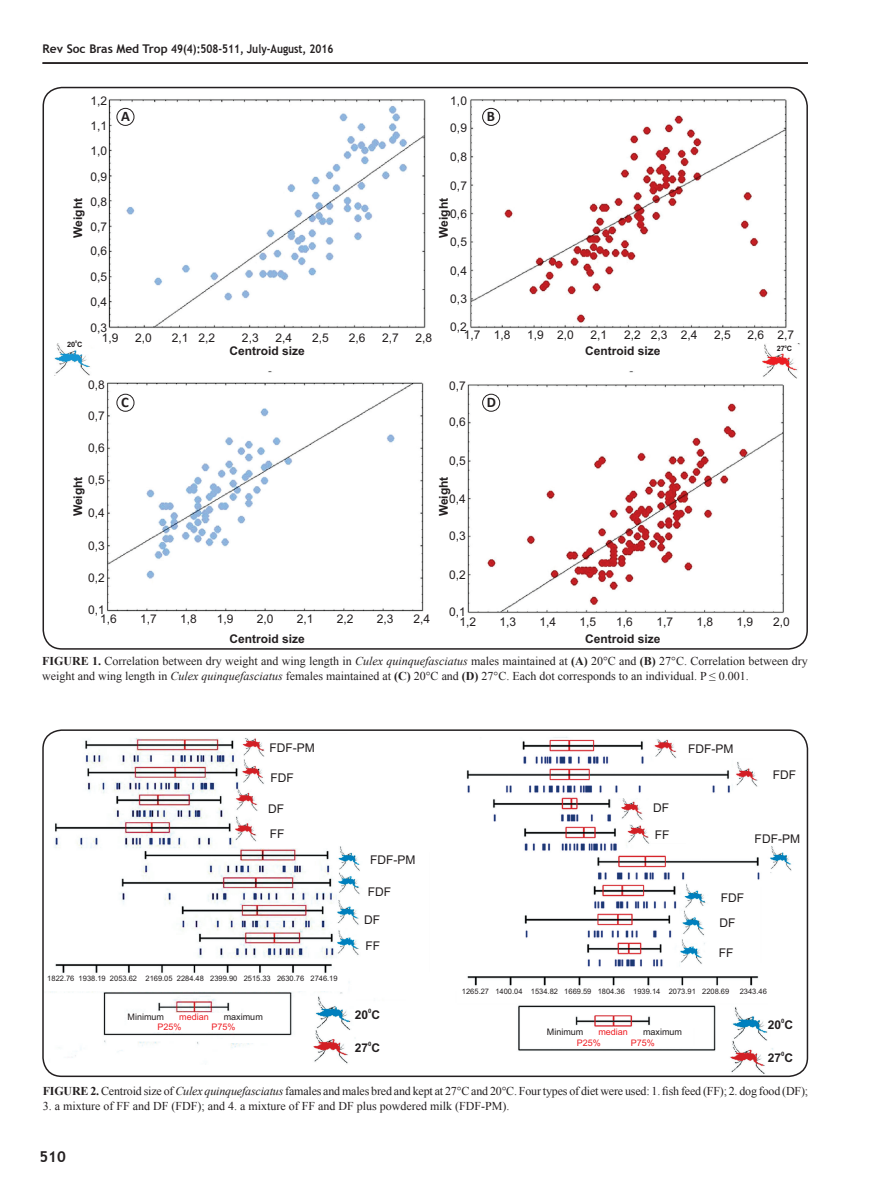
<style>
.page{position:relative;width:893px;height:1191px;background:#fff}
.page>*{position:absolute;margin:0;border:0;box-sizing:border-box;transform-origin:0 0}
.t1{font:700 15px "Trebuchet MS";color:#231f20}
.t2{font:700 14.55px "Calibri";color:#231f20}
.t3{font:12px/15px "Times New Roman";color:#231f20}
.t4{font:12px/25.2px "Arial";color:#231f20;text-align:justify}
.t5{font:700 12px "Arial";color:#231f20}
.t6{font:700 12px "Trebuchet MS";color:#231f20}
.t7{font:700 12px "Arial";color:#231f20}
.t8{font:9px "Arial";color:#231f20}
.t9{font:9px "Arial";color:#ee1d23}
.t10{font:7.5px "Arial";color:#231f20}
.t11{font:700 7.35px "Arial";color:#231f20}
.t12{font:7.35px "Arial";color:#231f20}
.t13{font:700 6px "Arial";color:#231f20}
.t14{font:700 3.75px "Arial";color:#231f20}
.s1{font-weight:700}
.s2{font-style:italic}
</style>
<div class="page">
<hr style="left:43px;top:62px;width:765px;height:2px;background:#231f20">
<img style="left:47px;top:88px;width:756px;height:560px">
<div style="left:117px;top:108px;width:17px;height:17px;background:#fff;border-radius:50%"></div>
<div style="left:117px;top:108px;width:17px;height:18px;border:1px solid #231f20;border-radius:50%"></div>
<div style="left:483px;top:108px;width:17px;height:17px;background:#fff;border-radius:50%"></div>
<div style="left:482px;top:108px;width:18px;height:18px;border:1px solid #231f20;border-radius:50%"></div>
<div style="left:117px;top:394px;width:17px;height:17px;background:#fff;border-radius:50%"></div>
<div style="left:117px;top:394px;width:17px;height:18px;border:1px solid #231f20;border-radius:50%"></div>
<div style="left:483px;top:394px;width:17px;height:17px;background:#fff;border-radius:50%"></div>
<div style="left:482px;top:394px;width:18px;height:18px;border:1px solid #231f20;border-radius:50%"></div>
<img style="left:45px;top:732px;width:762px;height:343px">
<div style="left:42px;top:729px;width:766px;height:348px;border:2px solid #231f20;border-radius:19px"></div>
<img style="left:53px;top:334px;width:41px;height:41px">
<img style="left:763px;top:344px;width:40px;height:35px">
<p class="t12" style="left:247px;top:42px;width:12px">0,7</p>
<p class="t6" style="left:43px;top:41px;width:292px">Rev Soc Bras Med Trop 49(4):508-511, July-August, 2016</p>
<p class="t4" style="left:450px;top:88px;width:18px">1,0</p>
<p class="t4" style="left:450px;top:116px;width:18px">0,9</p>
<p class="t4" style="left:450px;top:145px;width:18px">0,8</p>
<p class="t4" style="left:450px;top:174px;width:18px">0,7</p>
<p class="t4" style="left:450px;top:202px;width:18px">0,6</p>
<p class="t4" style="left:450px;top:230px;width:18px">0,5</p>
<p class="t4" style="left:450px;top:258px;width:18px">0,4</p>
<p class="t4" style="left:91px;top:89px;width:18px">1,2<br>1,1<br>1,0<br>0,9</p>
<p class="t4" style="left:91px;top:189px;width:18px">0,8<br>0,7<br>0,6<br>0,5<br>0,4<br>0,3</p>
<p class="t4" style="left:102px;top:326px;width:18px">1,9</p>
<p class="t4" style="left:135px;top:326px;width:18px">2,0</p>
<p class="t4" style="left:172px;top:326px;width:45px">2,1 2,2</p>
<p class="t4" style="left:242px;top:326px;width:18px">2,3</p>
<p class="t4" style="left:275px;top:326px;width:18px">2,4</p>
<p class="t4" style="left:312px;top:326px;width:18px">2,5</p>
<p class="t4" style="left:349px;top:326px;width:18px">2,6</p>
<p class="t4" style="left:382px;top:326px;width:18px">2,7</p>
<p class="t4" style="left:415px;top:326px;width:18px">2,8</p>
<p class="t2" style="left:121px;top:107px;width:10px">A</p>
<p class="t2" style="left:487px;top:107px;width:10px">B</p>
<p class="t5" style="left:73px;top:238px;width:41px;rotate:-90deg">Weight</p>
<p class="t5" style="left:439px;top:238px;width:41px;rotate:-90deg">Weight</p>
<p class="t4" style="left:450px;top:287px;width:18px">0,3</p>
<p class="t4" style="left:450px;top:315px;width:18px">0,2</p>
<p class="t4" style="left:464px;top:322px;width:48px">1,7 1,8</p>
<p class="t4" style="left:527px;top:322px;width:48px">1,9 2,0</p>
<p class="t4" style="left:591px;top:322px;width:18px">2,1</p>
<p class="t4" style="left:624px;top:322px;width:75px">2,2 2,3 2,4</p>
<p class="t4" style="left:714px;top:322px;width:18px">2,5</p>
<p class="t4" style="left:747px;top:322px;width:48px">2,6 2,7</p>
<p class="t14" style="left:75px;top:340px;width:4px">0</p>
<p class="t11" style="left:67px;top:341px;width:17px">20 C</p>
<p class="t11" style="left:781px;top:346px;width:6px">7</p>
<p class="t14" style="left:785px;top:345px;width:4px">0</p>
<p class="t5" style="left:229px;top:346px;width:77px">Centroid size</p>
<p class="t5" style="left:585px;top:346px;width:77px">Centroid size</p>
<p class="t11" style="left:777px;top:346px;width:17px">2 C</p>
<p class="t4" style="left:88px;top:372px;width:18px">0,8</p>
<p class="t4" style="left:88px;top:403px;width:18px">0,7</p>
<p class="t4" style="left:88px;top:436px;width:18px">0,6</p>
<p class="t4" style="left:88px;top:468px;width:18px">0,5</p>
<p class="t5" style="left:73px;top:516px;width:41px;rotate:-90deg">Weight</p>
<p class="t4" style="left:88px;top:501px;width:18px">0,4</p>
<p class="t4" style="left:88px;top:534px;width:18px">0,3</p>
<p class="t4" style="left:449px;top:373px;width:18px">0,7</p>
<p class="t2" style="left:121px;top:393px;width:9px">C</p>
<p class="t2" style="left:487px;top:393px;width:11px">D</p>
<p class="t4" style="left:449px;top:410px;width:18px">0,6</p>
<p class="t4" style="left:449px;top:448px;width:18px">0,5</p>
<p class="t5" style="left:439px;top:516px;width:41px;rotate:-90deg">Weight</p>
<p class="t4" style="left:449px;top:487px;width:18px">0,4</p>
<p class="t4" style="left:449px;top:524px;width:18px">0,3</p>
<p class="t4" style="left:88px;top:566px;width:18px">0,2</p>
<p class="t4" style="left:449px;top:563px;width:18px">0,2</p>
<p class="t4" style="left:88px;top:598px;width:18px">0,1</p>
<p class="t4" style="left:449px;top:600px;width:18px">0,1</p>
<p class="t4" style="left:100px;top:607px;width:18px">1,6</p>
<p class="t4" style="left:140px;top:607px;width:18px">1,7</p>
<p class="t4" style="left:180px;top:607px;width:18px">1,8</p>
<p class="t4" style="left:217px;top:607px;width:18px">1,9</p>
<p class="t4" style="left:257px;top:607px;width:18px">2,0</p>
<p class="t4" style="left:297px;top:607px;width:18px">2,1</p>
<p class="t4" style="left:337px;top:607px;width:18px">2,2</p>
<p class="t4" style="left:377px;top:607px;width:18px">2,3</p>
<p class="t4" style="left:414px;top:607px;width:18px">2,4</p>
<p class="t4" style="left:459px;top:609px;width:18px">1,2</p>
<p class="t4" style="left:499px;top:609px;width:18px">1,3</p>
<p class="t4" style="left:540px;top:609px;width:18px">1,4</p>
<p class="t4" style="left:580px;top:609px;width:18px">1,5</p>
<p class="t4" style="left:616px;top:609px;width:18px">1,6</p>
<p class="t4" style="left:656px;top:609px;width:18px">1,7</p>
<p class="t4" style="left:696px;top:609px;width:18px">1,8</p>
<p class="t4" style="left:736px;top:609px;width:18px">1,9</p>
<p class="t4" style="left:773px;top:609px;width:18px">2,0</p>
<p class="t5" style="left:229px;top:634px;width:77px">Centroid size</p>
<p class="t5" style="left:585px;top:634px;width:77px">Centroid size</p>
<p class="t3" style="left:42px;top:653px;width:767px"><span class="s1">FIGURE 1.</span> Correlation between dry weight and wing length in <span class="s2">Culex quinquefasciatus</span> males maintained at <span class="s1">(A)</span> 20°C and <span class="s1">(B)</span> 27°C. Correlation between dry weight and wing length in <span class="s2">Culex quinquefasciatus</span> females maintained at <span class="s1">(C)</span> 20°C and <span class="s1">(D)</span> 27°C. Each dot corresponds to an individual. P ≤ 0.001.</p>
<p class="t5" style="left:157px;top:669px;width:27px">20 C</p>
<p class="t4" style="left:270px;top:735px;width:47px">FDF-PM</p>
<p class="t4" style="left:688px;top:735px;width:47px">FDF-PM</p>
<p class="t4" style="left:271px;top:765px;width:25px">FDF</p>
<p class="t4" style="left:773px;top:762px;width:25px">FDF</p>
<p class="t4" style="left:268px;top:796px;width:18px">DF</p>
<p class="t4" style="left:653px;top:795px;width:18px">DF</p>
<p class="t4" style="left:270px;top:820px;width:16px">FF</p>
<p class="t4" style="left:655px;top:822px;width:16px">FF</p>
<p class="t4" style="left:370px;top:847px;width:47px">FDF-PM</p>
<p class="t4" style="left:755px;top:826px;width:47px">FDF-PM</p>
<p class="t4" style="left:368px;top:878px;width:25px">FDF</p>
<p class="t4" style="left:721px;top:884px;width:25px">FDF</p>
<p class="t10" style="left:47px;top:973px;width:292px">1822.76 1938.19 2053.62 2169.05 2284.48 2399.90 2515.33 2630.76 2746.19</p>
<p class="t8" style="left:128px;top:1010px;width:38px">Minimum</p>
<p class="t9" style="left:179px;top:1010px;width:31px">median</p>
<p class="t8" style="left:224px;top:1010px;width:41px">maximum</p>
<p class="t9" style="left:157px;top:1020px;width:26px">P25%</p>
<p class="t9" style="left:212px;top:1020px;width:26px">P75%</p>
<p class="t4" style="left:364px;top:907px;width:18px">DF</p>
<p class="t4" style="left:719px;top:910px;width:18px">DF</p>
<p class="t4" style="left:365px;top:933px;width:16px">FF</p>
<p class="t4" style="left:719px;top:939px;width:16px">FF</p>
<p class="t13" style="left:368px;top:1006px;width:5px">0</p>
<p class="t7" style="left:355px;top:1006px;width:27px">20 C</p>
<p class="t7" style="left:361px;top:1039px;width:8px">7</p>
<p class="t13" style="left:368px;top:1039px;width:5px">0</p>
<p class="t7" style="left:355px;top:1039px;width:27px">2 C</p>
<p class="t10" style="left:462px;top:986px;width:269px">1265.27 1400.04 1534.82 1669.59 1804.36 1939.14 2073.91 2208.69</p>
<p class="t10" style="left:740px;top:986px;width:29px">2343.46</p>
<p class="t8" style="left:547px;top:1026px;width:38px">Minimum</p>
<p class="t9" style="left:598px;top:1026px;width:31px">median</p>
<p class="t8" style="left:643px;top:1026px;width:41px">maximum</p>
<p class="t9" style="left:577px;top:1036px;width:26px">P25%</p>
<p class="t9" style="left:631px;top:1036px;width:26px">P75%</p>
<p class="t13" style="left:781px;top:1017px;width:5px">0</p>
<p class="t7" style="left:768px;top:1016px;width:27px">20 C</p>
<p class="t7" style="left:775px;top:1049px;width:8px">7</p>
<p class="t13" style="left:781px;top:1049px;width:5px">0</p>
<p class="t7" style="left:768px;top:1049px;width:27px">2 C</p>
<p class="t3" style="left:43px;top:1083px;width:767px"><span class="s1">FIGURE 2.</span> Centroid size of <span class="s2">Culex quinquefasciatus</span> famales and males bred and kept at 27°C and 20°C. Four types of diet were used: 1. fish feed (FF); 2. dog food (DF);</p>
<p class="t3" style="left:43px;top:1098px;width:468px">3. a mixture of FF and DF (FDF); and 4. a mixture of FF and DF plus powdered milk (FDF-PM).</p>
<p class="t1" style="left:40px;top:1147px;width:28px">510</p>
</div>
